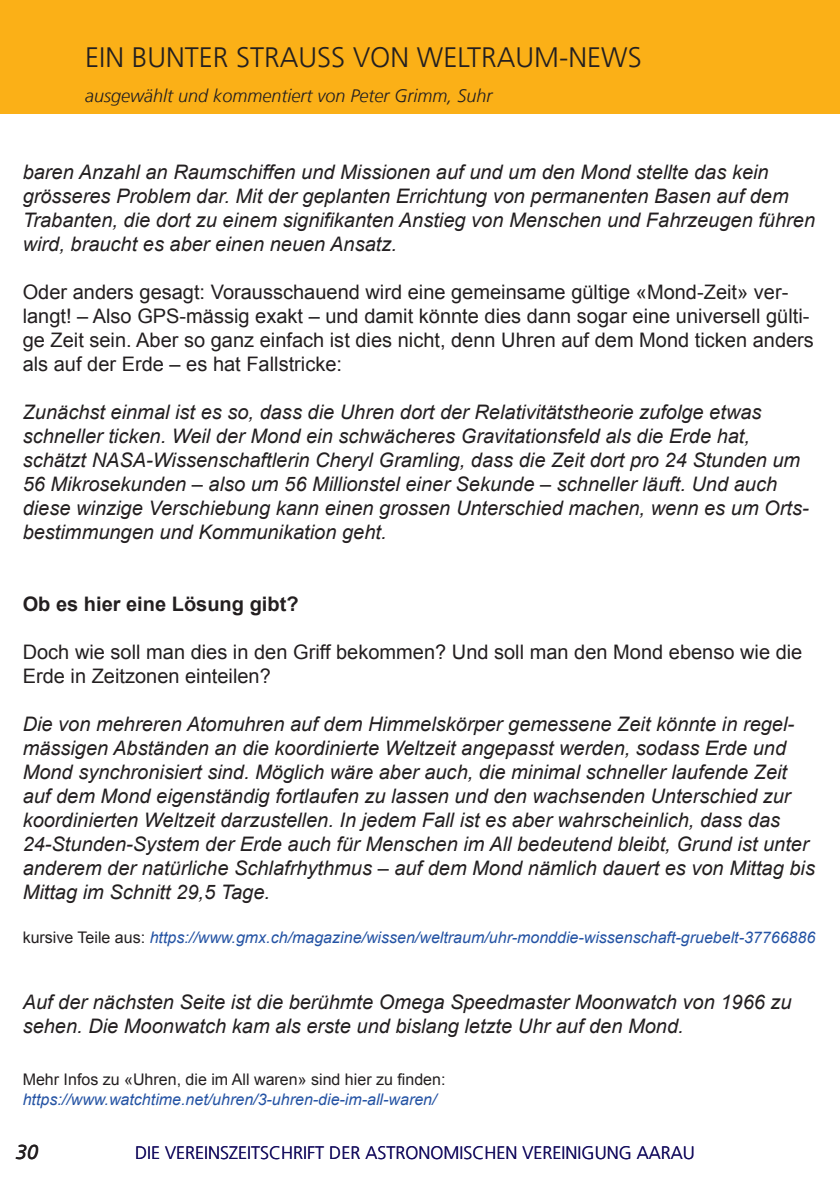
<style>
.page{position:relative;width:840px;height:1191px;background:#fff}
.page>*{position:absolute;margin:0;border:0;box-sizing:border-box;transform-origin:0 0}
.t1{font:300 28px "Frutiger 45";color:#231f20}
.t2{font:italic 20px/24px "Arial";color:#231f20}
.t3{font:20px/24px "Arial";color:#231f20}
.t4{font:700 20px "Arial";color:#231f20}
.t5{font:italic 20px "Frutiger 55 Roman";color:#231f20}
.t6{font:300 18px "Frutiger 45";color:#160e5f}
.t7{font:italic 300 18px "Frutiger 45";color:#231f20}
.t8{font:italic 16px "Arial";color:#2453a4}
.t9{font:16px "Arial";color:#231f20}
.s1{font-style:normal;color:#231f20}
</style>
<div class="page">
<div style="left:0;top:0;width:839px;height:113px;background:#fbb017"></div>
<h1 class="t1" style="left:85px;top:42px;width:557px">EIN BUNTER STRAUSS VON WELTRAUM-NEWS</h1>
<p class="t7" style="left:85px;top:85px;width:409px">ausgewählt und kommentiert von Peter Grimm, Suhr</p>
<p class="t2" style="left:23px;top:160px;width:793px">baren Anzahl an Raumschiffen und Missionen auf und um den Mond stellte das kein grösseres Problem dar. Mit der geplanten Errichtung von permanenten Basen auf dem Trabanten, die dort zu einem signifikanten Anstieg von Menschen und Fahrzeugen führen wird, braucht es aber einen neuen Ansatz.</p>
<p class="t3" style="left:23px;top:280px;width:792px">Oder anders gesagt: Vorausschauend wird eine gemeinsame gültige «Mond-Zeit» ver&shy;langt! – Also GPS-mässig exakt – und damit könnte dies dann sogar eine universell gülti&shy;ge Zeit sein. Aber so ganz einfach ist dies nicht, denn Uhren auf dem Mond ticken anders als auf der Erde – es hat Fallstricke:</p>
<p class="t2" style="left:23px;top:400px;width:787px">Zunächst einmal ist es so, dass die Uhren dort der Relativitätstheorie zufolge etwas schneller ticken. Weil der Mond ein schwächeres Gravitationsfeld als die Erde hat, schätzt NASA-Wissenschaftlerin Cheryl Gramling, dass die Zeit dort pro 24 Stunden um 56 Mikrosekunden – also um 56 Millionstel einer Sekunde – schneller läuft. Und auch diese winzige Verschiebung kann einen grossen Unterschied machen, wenn es um Orts&shy;bestimmungen und Kommunikation geht.</p>
<p class="t4" style="left:23px;top:591px;width:277px">Ob es hier eine Lösung gibt?</p>
<p class="t3" style="left:23px;top:640px;width:780px">Doch wie soll man dies in den Griff bekommen? Und soll man den Mond ebenso wie die<br>Erde in Zeitzonen einteilen?</p>
<p class="t2" style="left:23px;top:712px;width:793px">Die von mehreren Atomuhren auf dem Himmelskörper gemessene Zeit könnte in regel&shy;mässigen Abständen an die koordinierte Weltzeit angepasst werden, sodass Erde und Mond synchronisiert sind. Möglich wäre aber auch, die minimal schneller laufende Zeit auf dem Mond eigenständig fortlaufen zu lassen und den wachsenden Unterschied zur koordinierten Weltzeit darzustellen. In jedem Fall ist es aber wahrscheinlich, dass das 24-Stunden-System der Erde auch für Menschen im All bedeutend bleibt, Grund ist unter anderem der natürliche Schlafrhythmus – auf dem Mond nämlich dauert es von Mittag bis Mittag im Schnitt 29,5 Tage.</p>
<p class="t8" style="left:23px;top:926px;width:793px"><span class="s1">kursive Teile aus:</span> https://www.gmx.ch/magazine/wissen/weltraum/uhr-monddie-wissenschaft-gruebelt-37766886</p>
<p class="t2" style="left:23px;top:990px;width:770px">Auf der nächsten Seite ist die berühmte Omega Speedmaster Moonwatch von 1966 zu sehen. Die Moonwatch kam als erste und bislang letzte Uhr auf den Mond.</p>
<p class="t9" style="left:23px;top:1069px;width:424px">Mehr Infos zu «Uhren, die im All waren» sind hier zu finden:</p>
<p class="t8" style="left:23px;top:1088px;width:415px">https://www.watchtime.net/uhren/3-uhren-die-im-all-waren/</p>
<p class="t5" style="left:16px;top:1140px;width:24px">30</p>
<p class="t6" style="left:135px;top:1142px;width:561px">DIE VEREINSZEITSCHRIFT DER ASTRONOMISCHEN VEREINIGUNG AARAU</p>
</div>
